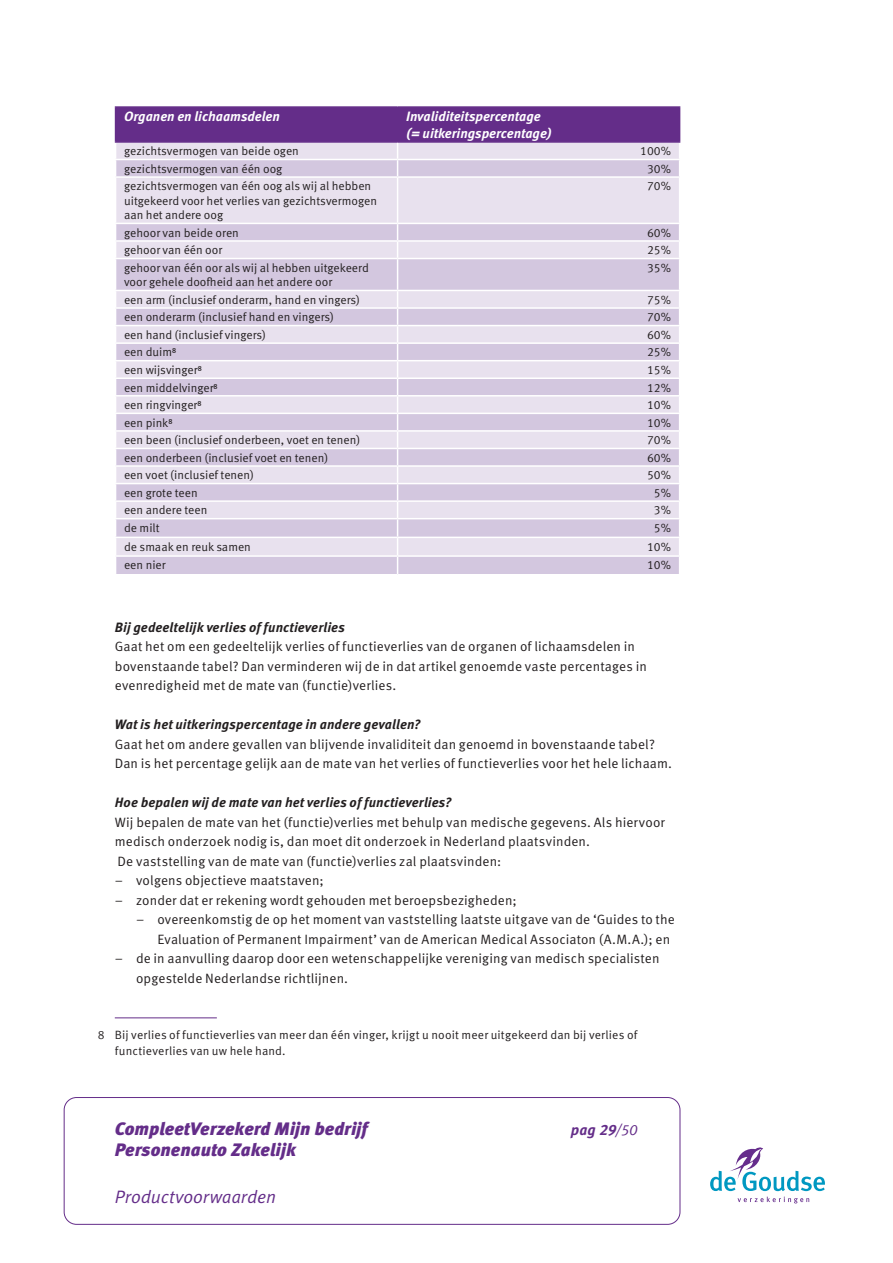
<style>
.page{position:relative;width:893px;height:1263px;background:#fff}
.page>*{position:absolute;margin:0;border:0;box-sizing:border-box;transform-origin:0 0}
.t1{font:italic 900 18px "Meta OT";color:#642d89}
.t2{font:18px "Meta OT Norm Ita";letter-spacing:-.01em;color:#642d89}
.t3{font:italic 700 15px "Meta OT";color:#642d89}
.artikel_body{font:13.5px/19.5px "Meta OT Norm";letter-spacing:.005em;color:#231f20}
.Kop4{font:italic 700 13.5px "Meta OT";letter-spacing:.01em;color:#231f20}
.TAB_kop_LL{font:italic 700 13.5px/16.2px "Meta OT";color:#fff}
.artikel_body-2{font:italic 700 13.5px "Meta OT";letter-spacing:.01em;color:#231f20}
.TAB_body_LL{font:12px/14.4px "Meta OT Norm";color:#231f20}
.voetnoot{font:12px/16.5px "Meta OT Norm";letter-spacing:.015em;color:#231f20}
.TAB_body_RL{font:12px "Meta OT Norm";color:#231f20}
.s1{font-family:"Meta OT Norm Ita"}
.s2{font-family:"Meta OT Norm Ita";font-weight:400;font-style:normal}
</style>
<div class="page">
<svg style="left:710px;top:1147px;width:115px;height:56px"></svg>
<div style="left:64px;top:1097px;width:616px;height:128px;border:1px solid #642d89;border-radius:12px"></div>
<svg style="left:116px;top:178px;width:563px;height:396px;background:#ded5e7"></svg>
<svg style="left:116px;top:108px;width:563px;height:68px;background:#a181b8"></svg>
<hr style="left:397px;top:178px;width:1px;height:45px;background:#fff">
<hr style="left:115px;top:223px;width:283px;height:1px;background:#fff">
<hr style="left:398px;top:223px;width:282px;height:1px;background:#fff">
<hr style="left:115px;top:240px;width:283px;height:2px;background:#fff">
<hr style="left:398px;top:240px;width:282px;height:2px;background:#fff">
<svg style="left:397px;top:224px;width:1px;height:34px"></svg>
<hr style="left:115px;top:258px;width:283px;height:1px;background:#fff">
<hr style="left:398px;top:258px;width:282px;height:1px;background:#fff">
<hr style="left:397px;top:259px;width:1px;height:31px;background:#fff">
<hr style="left:115px;top:290px;width:283px;height:1px;background:#fff">
<hr style="left:398px;top:290px;width:282px;height:1px;background:#fff">
<hr style="left:115px;top:307px;width:283px;height:2px;background:#fff">
<hr style="left:398px;top:307px;width:282px;height:2px;background:#fff">
<hr style="left:115px;top:325px;width:283px;height:1px;background:#fff">
<hr style="left:398px;top:325px;width:282px;height:1px;background:#fff">
<hr style="left:115px;top:342px;width:283px;height:2px;background:#fff">
<hr style="left:398px;top:342px;width:282px;height:2px;background:#fff">
<hr style="left:115px;top:360px;width:283px;height:1px;background:#fff">
<hr style="left:398px;top:360px;width:282px;height:1px;background:#fff">
<hr style="left:115px;top:377px;width:283px;height:2px;background:#fff">
<hr style="left:398px;top:377px;width:282px;height:2px;background:#fff">
<hr style="left:115px;top:395px;width:283px;height:2px;background:#fff">
<hr style="left:398px;top:395px;width:282px;height:2px;background:#fff">
<hr style="left:115px;top:413px;width:283px;height:1px;background:#fff">
<hr style="left:398px;top:413px;width:282px;height:1px;background:#fff">
<hr style="left:115px;top:430px;width:283px;height:2px;background:#fff">
<hr style="left:398px;top:430px;width:282px;height:2px;background:#fff">
<hr style="left:115px;top:448px;width:283px;height:1px;background:#fff">
<hr style="left:398px;top:448px;width:282px;height:1px;background:#fff">
<hr style="left:115px;top:465px;width:283px;height:2px;background:#fff">
<hr style="left:398px;top:465px;width:282px;height:2px;background:#fff">
<hr style="left:115px;top:483px;width:283px;height:1px;background:#fff">
<hr style="left:398px;top:483px;width:282px;height:1px;background:#fff">
<hr style="left:115px;top:500px;width:283px;height:2px;background:#fff">
<hr style="left:398px;top:500px;width:282px;height:2px;background:#fff">
<hr style="left:115px;top:518px;width:283px;height:1px;background:#fff">
<hr style="left:398px;top:518px;width:282px;height:1px;background:#fff">
<hr style="left:115px;top:537px;width:283px;height:1px;background:#fff">
<hr style="left:398px;top:537px;width:282px;height:1px;background:#fff">
<hr style="left:115px;top:555px;width:283px;height:2px;background:#fff">
<hr style="left:398px;top:555px;width:282px;height:2px;background:#fff">
<svg style="left:397px;top:291px;width:1px;height:283px"></svg>
<hr style="left:115px;top:106px;width:283px;height:2px;background:#642d89">
<hr style="left:115px;top:108px;width:1px;height:33px;background:#642d89">
<hr style="left:398px;top:106px;width:282px;height:2px;background:#642d89">
<hr style="left:397px;top:108px;width:1px;height:33px;background:#642d89">
<hr style="left:679px;top:108px;width:1px;height:33px;background:#642d89">
<hr style="left:115px;top:141px;width:283px;height:2px;background:#642d89">
<hr style="left:398px;top:141px;width:282px;height:2px;background:#642d89">
<hr style="left:115px;top:1017px;width:102px;height:1px;background:#642d89">
<p class="TAB_kop_LL" style="left:124px;top:109px;width:157px">Organen en lichaamsdelen</p>
<p class="TAB_kop_LL" style="left:406px;top:109px;width:147px">Invaliditeitspercentage (= uitkeringspercentage)</p>
<p class="TAB_body_LL" style="left:124px;top:144px;width:176px">gezichtsvermogen van beide ogen</p>
<p class="TAB_body_RL" style="left:640px;top:144px;width:32px">100%</p>
<p class="TAB_body_LL" style="left:124px;top:162px;width:160px">gezichtsvermogen van één oog</p>
<p class="TAB_body_RL" style="left:647px;top:161px;width:25px">30%</p>
<p class="TAB_body_LL" style="left:124px;top:179px;width:254px">gezichtsvermogen van één oog als wij al hebben uitgekeerd voor het verlies van gezichtsvermogen aan het andere oog</p>
<p class="TAB_body_RL" style="left:647px;top:179px;width:25px">70%</p>
<p class="TAB_body_LL" style="left:124px;top:225px;width:116px">gehoor van beide oren</p>
<p class="TAB_body_RL" style="left:647px;top:225px;width:25px">60%</p>
<p class="TAB_body_LL" style="left:124px;top:243px;width:100px">gehoor van één oor</p>
<p class="TAB_body_RL" style="left:647px;top:243px;width:25px">25%</p>
<p class="TAB_body_LL" style="left:124px;top:261px;width:246px">gehoor van één oor als wij al hebben uitgekeerd voor gehele doofheid aan het andere oor</p>
<p class="TAB_body_RL" style="left:647px;top:260px;width:25px">35%</p>
<p class="TAB_body_LL" style="left:124px;top:293px;width:238px">een arm (inclusief onderarm, hand en vingers)</p>
<p class="TAB_body_RL" style="left:647px;top:292px;width:25px">75%</p>
<p class="TAB_body_LL" style="left:124px;top:310px;width:212px">een onderarm (inclusief hand en vingers)</p>
<p class="TAB_body_RL" style="left:647px;top:310px;width:25px">70%</p>
<p class="TAB_body_LL" style="left:124px;top:328px;width:144px">een hand (inclusief vingers)</p>
<p class="TAB_body_RL" style="left:647px;top:327px;width:25px">60%</p>
<p class="TAB_body_LL" style="left:124px;top:345px;width:54px">een duim8</p>
<p class="TAB_body_RL" style="left:647px;top:345px;width:25px">25%</p>
<p class="TAB_body_LL" style="left:124px;top:363px;width:79px">een wijsvinger8</p>
<p class="TAB_body_RL" style="left:647px;top:363px;width:25px">15%</p>
<p class="TAB_body_LL" style="left:124px;top:380px;width:95px">een middelvinger8</p>
<p class="TAB_body_RL" style="left:647px;top:380px;width:25px">12%</p>
<p class="TAB_body_LL" style="left:124px;top:398px;width:79px">een ringvinger8</p>
<p class="TAB_body_RL" style="left:647px;top:398px;width:25px">10%</p>
<p class="TAB_body_LL" style="left:124px;top:415px;width:50px">een pink8</p>
<p class="TAB_body_RL" style="left:647px;top:415px;width:25px">10%</p>
<p class="TAB_body_LL" style="left:124px;top:433px;width:238px">een been (inclusief onderbeen, voet en tenen)</p>
<p class="TAB_body_RL" style="left:647px;top:433px;width:25px">70%</p>
<p class="TAB_body_LL" style="left:124px;top:451px;width:206px">een onderbeen (inclusief voet en tenen)</p>
<p class="TAB_body_RL" style="left:647px;top:450px;width:25px">60%</p>
<p class="TAB_body_LL" style="left:124px;top:468px;width:132px">een voet (inclusief tenen)</p>
<p class="TAB_body_RL" style="left:647px;top:468px;width:25px">50%</p>
<p class="TAB_body_LL" style="left:124px;top:486px;width:75px">een grote teen</p>
<p class="TAB_body_RL" style="left:654px;top:485px;width:19px">5%</p>
<p class="TAB_body_LL" style="left:124px;top:503px;width:85px">een andere teen</p>
<p class="TAB_body_RL" style="left:654px;top:503px;width:19px">3%</p>
<p class="TAB_body_LL" style="left:124px;top:521px;width:37px">de milt</p>
<p class="TAB_body_RL" style="left:654px;top:521px;width:19px">5%</p>
<p class="TAB_body_LL" style="left:124px;top:539px;width:128px">de smaak en reuk samen</p>
<p class="TAB_body_RL" style="left:647px;top:539px;width:25px">10%</p>
<p class="TAB_body_LL" style="left:124px;top:558px;width:43px">een nier</p>
<p class="TAB_body_RL" style="left:647px;top:558px;width:25px">10%</p>
<p class="artikel_body-2" style="left:115px;top:618px;width:232px">Bij gedeeltelijk verlies of functieverlies</p>
<p class="artikel_body" style="left:115px;top:637px;width:534px">Gaat het om een gedeeltelijk verlies of functieverlies van de organen of lichaamsdelen in bovenstaande tabel? Dan verminderen wij de in dat artikel genoemde vaste percentages in evenredigheid met de mate van (functie)verlies.</p>
<p class="Kop4" style="left:115px;top:716px;width:307px">Wat is het uitkeringspercentage in andere gevallen?</p>
<p class="artikel_body" style="left:115px;top:734px;width:559px">Gaat het om andere gevallen van blijvende invaliditeit dan genoemd in bovenstaande tabel?<br>Dan is het percentage gelijk aan de mate van het verlies of functieverlies voor het hele lichaam.</p>
<p class="Kop4" style="left:115px;top:794px;width:338px">Hoe bepalen wij de mate van het verlies of functieverlies?</p>
<p class="artikel_body" style="left:115px;top:812px;width:552px">Wij bepalen de mate van het (functie)verlies met behulp van medische gegevens. Als hiervoor medisch onderzoek nodig is, dan moet dit onderzoek in Nederland plaatsvinden.</p>
<p class="artikel_body" style="left:118px;top:851px;width:385px">De vaststelling van de mate van (functie)verlies zal plaatsvinden:</p>
<p class="artikel_body" style="left:115px;top:871px;width:211px"><span class="s1">–</span> volgens objectieve maatstaven;</p>
<p class="artikel_body" style="left:115px;top:890px;width:404px"><span class="s1">–</span> zonder dat er rekening wordt gehouden met beroepsbezigheden;</p>
<p class="artikel_body" style="left:157px;top:910px;width:519px;text-indent:-21px"><span class="s1">–</span> overeenkomstig de op het moment van vaststelling laatste uitgave van de ‘Guides to the<br>Evaluation of Permanent Impairment’ van de American Medical Associaton (A.M.A.); en</p>
<p class="artikel_body" style="left:136px;top:949px;width:525px;text-indent:-21px"><span class="s1">–</span> de in aanvulling daarop door een wetenschappelijke vereniging van medisch specialisten opgestelde Nederlandse richtlijnen.</p>
<p class="voetnoot" style="left:115px;top:1026px;width:524px;text-indent:-17px">8 Bij verlies of functieverlies van meer dan één vinger, krijgt u nooit meer uitgekeerd dan bij verlies of functieverlies van uw hele hand.</p>
<h1 class="t1" style="left:115px;top:1118px;width:254px">CompleetVerzekerd Mijn bedrijf</h1>
<p class="t3" style="left:571px;top:1121px;width:68px">pag 29<span class="s2">/50</span></p>
<h1 class="t1" style="left:115px;top:1139px;width:182px">Personenauto Zakelijk</h1>
<h1 class="t2" style="left:115px;top:1186px;width:163px">Productvoorwaarden</h1>
</div>
